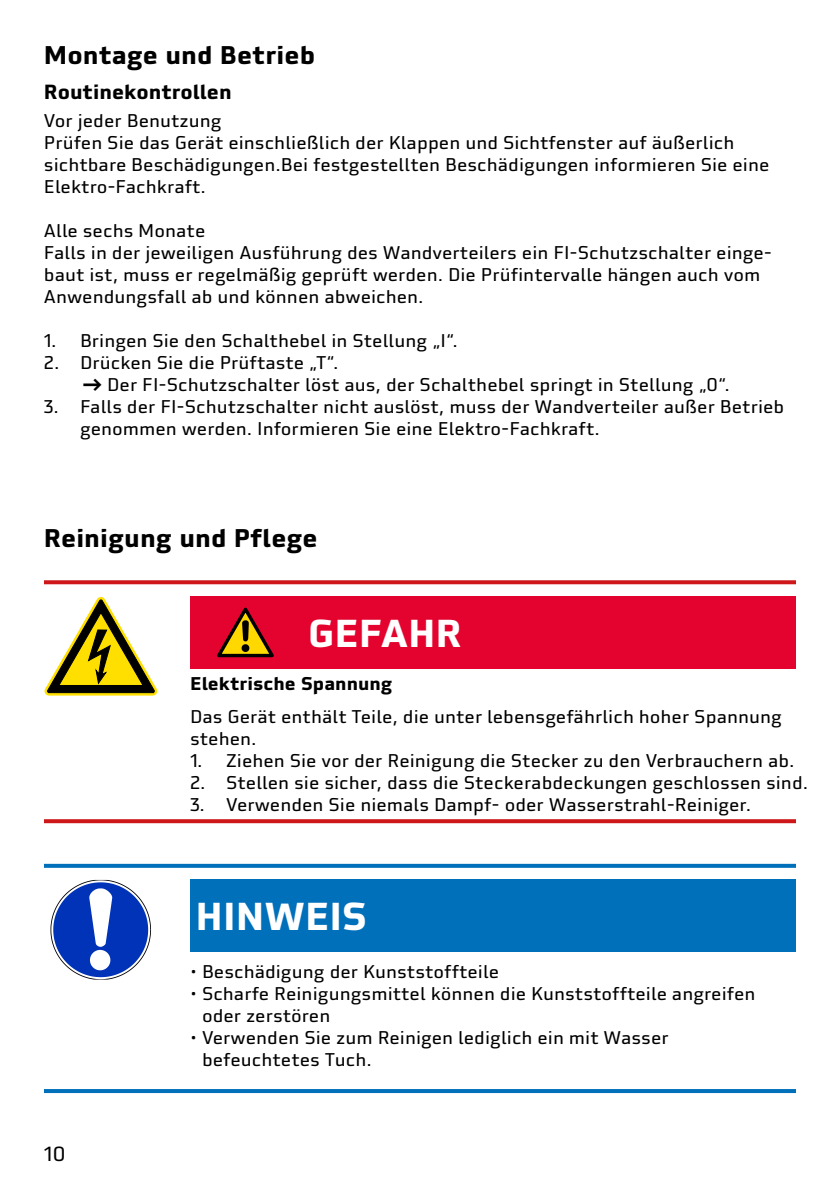
<style>
.page{position:relative;width:840px;height:1191px;background:#fff}
.page>*{position:absolute;margin:0;border:0;box-sizing:border-box;transform-origin:0 0}
.t1{font:700 38px "Utility OT";color:#fff}
.t2{font:700 25px "Utility OT";color:#000}
.t3{font:700 20px "Utility OT";color:#000}
.t4{font:20px "Utility OT";color:#000}
.t5{font:18px/22px "Utility OT";color:#000}
.t6{font:700 18px "Utility OT";color:#000}
.s1{font-weight:700}
</style>
<div class="page">
<svg style="left:44px;top:580px;width:751px;height:4px;fill:#cd1719"></svg>
<svg style="left:44px;top:864px;width:751px;height:4px;fill:#0070ba"></svg>
<svg style="left:44px;top:819px;width:751px;height:4px;fill:#cd1719"></svg>
<hr style="left:44px;top:1089px;width:751px;height:4px;background:#0070ba">
<svg style="left:44px;top:597px;width:113px;height:98px"></svg>
<svg style="left:50px;top:880px;width:101px;height:99px"></svg>
<div style="left:190px;top:596px;width:605px;height:72px;background:#e4032e"></div>
<div style="left:190px;top:880px;width:605px;height:72px;background:#0070ba"></div>
<svg style="left:217px;top:607px;width:57px;height:50px"></svg>
<h2 class="t2" style="left:44px;top:39px;width:272px">Montage und Betrieb</h2>
<p class="t3" style="left:44px;top:79px;width:189px">Routinekontrollen</p>
<p class="t5" style="left:44px;top:109px;width:726px">Vor jeder Benutzung<br>Prüfen Sie das Gerät einschließlich der Klappen und Sichtfenster auf äußerlich sichtbare Beschädigungen.Bei festgestellten Beschädigungen informieren Sie eine Elektro-Fachkraft.</p>
<p class="t5" style="left:44px;top:219px;width:729px">Alle sechs Monate<br>Falls in der jeweiligen Ausführung des Wandverteilers ein FI-Schutzschalter einge&shy;baut ist, muss er regelmäßig geprüft werden. Die Prüfintervalle hängen auch vom Anwendungsfall ab und können abweichen.</p>
<p class="t5" style="left:44px;top:329px;width:415px">1. Bringen Sie den Schalthebel in Stellung „I“.</p>
<p class="t5" style="left:44px;top:351px;width:296px">2. Drücken Sie die Prüftaste „T“.</p>
<p class="t5" style="left:82px;top:373px;width:649px"><span class="s1">→</span> Der FI-Schutzschalter löst aus, der Schalthebel springt in Stellung „0“.</p>
<p class="t5" style="left:80px;top:395px;width:705px;text-indent:-36px">3. Falls der FI-Schutzschalter nicht auslöst, muss der Wandverteiler außer Betrieb genommen werden. Informieren Sie eine Elektro-Fachkraft.</p>
<h2 class="t2" style="left:44px;top:522px;width:275px">Reinigung und Pflege</h2>
<h1 class="t1" style="left:308px;top:608px;width:155px">GEFAHR</h1>
<p class="t6" style="left:190px;top:672px;width:204px">Elektrische Spannung</p>
<p class="t5" style="left:190px;top:706px;width:593px">Das Gerät enthält Teile, die unter lebensgefährlich hoher Spannung stehen.</p>
<p class="t5" style="left:190px;top:750px;width:605px">1. Ziehen Sie vor der Reinigung die Stecker zu den Verbrauchern ab.</p>
<p class="t5" style="left:190px;top:772px;width:619px">2. Stellen sie sicher, dass die Steckerabdeckungen geschlossen sind.</p>
<p class="t5" style="left:190px;top:794px;width:562px">3. Verwenden Sie niemals Dampf- oder Wasserstrahl-Reiniger.</p>
<h1 class="t1" style="left:195px;top:892px;width:173px">HINWEIS</h1>
<p class="t4" style="left:44px;top:1141px;width:23px">10</p>
<p class="t5" style="left:190px;top:960px;width:310px">• Beschädigung der Kunststoffteile</p>
<p class="t5" style="left:202px;top:982px;width:554px;text-indent:-12px">• Scharfe Reinigungsmittel können die Kunststoffteile angreifen oder zerstören</p>
<p class="t5" style="left:202px;top:1026px;width:468px;text-indent:-12px">• Verwenden Sie zum Reinigen lediglich ein mit Wasser befeuchtetes Tuch.</p>
</div>
